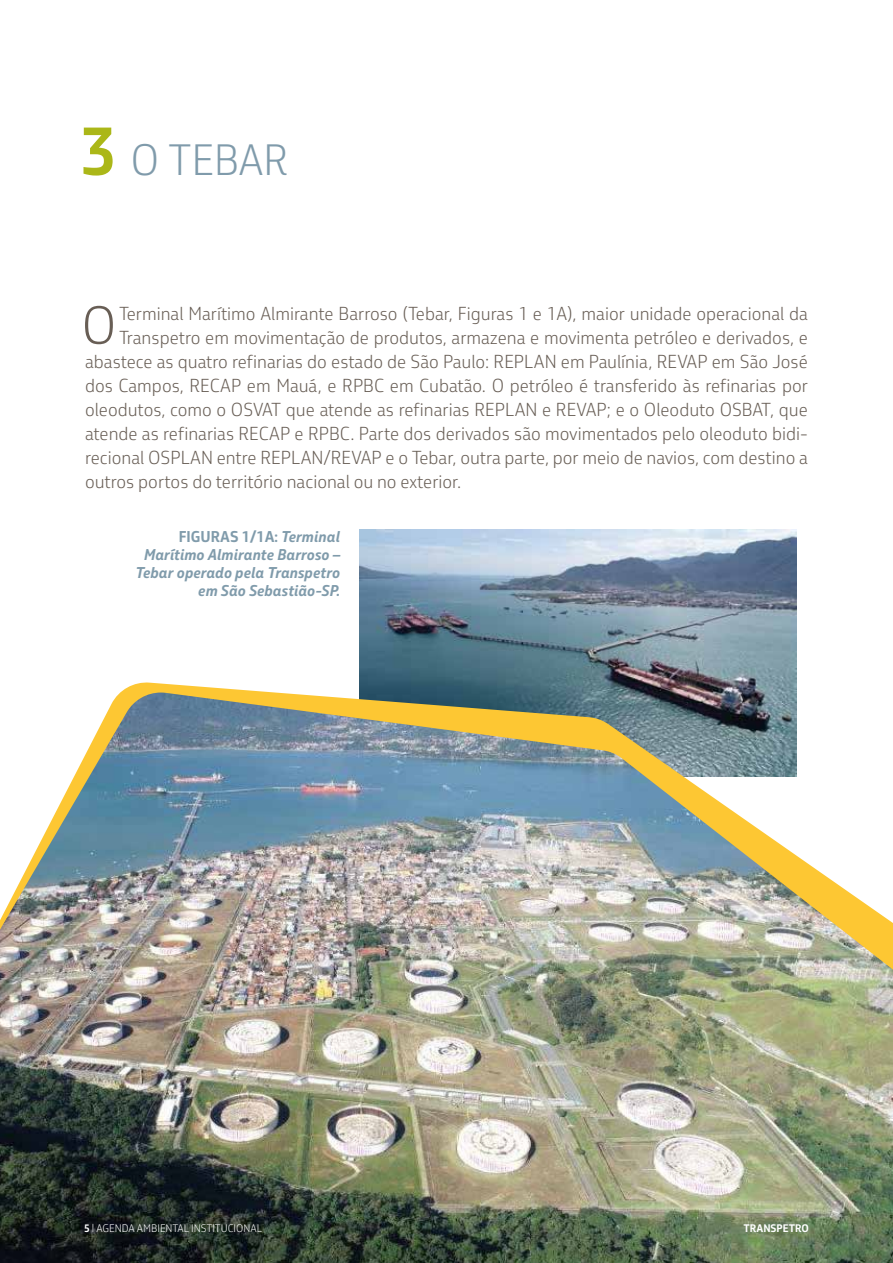
<style>
.page{position:relative;width:893px;height:1263px;background:#fff}
.page>*{position:absolute;margin:0;border:0;box-sizing:border-box;transform-origin:0 0}
.t1{font:300 50.85px "Petrobras Sans";color:#685e55}
.t2{font:300 42px "Petrobras Sans";color:#809bab}
.t3{font:300 18px "Petrobras Sans";color:#685e55}
.t4{font:italic 700 15px/18px "Petrobras Sans";color:#809bab;text-align:right}
.t5{font:300 10.5px "Petrobras Sans";color:#fff}
.t6{font:700 10.5px "Petrobras Sans";color:#fff}
.s1{font-weight:700;font-size:66px;color:#abb718}
.s2{font-style:normal}
.s3{font-weight:700}
</style>
<div class="page">
<img style="left:359px;top:530px;width:438px;height:151px">
<img style="left:0;top:692px;width:893px;height:571px">
<h2 class="t2" style="left:81px;top:136px;width:209px"><span class="s1">3</span> O TEBAR</h2>
<h1 class="t1" style="left:81px;top:296px;width:37px">O</h1>
<p class="t3" style="left:119px;top:303px;width:690px">Terminal Marítimo Almirante Barroso (Tebar, Figuras 1 e 1A), maior unidade operacional da</p>
<p class="t3" style="left:119px;top:327px;width:690px">Transpetro em movimentação de produtos, armazena e movimenta petróleo e derivados, e</p>
<p class="t3" style="left:85px;top:351px;width:724px">abastece as quatro refinarias do estado de São Paulo: REPLAN em Paulínia, REVAP em São José</p>
<p class="t3" style="left:85px;top:375px;width:724px">dos Campos, RECAP em Mauá, e RPBC em Cubatão. O petróleo é transferido às refinarias por</p>
<p class="t3" style="left:85px;top:399px;width:724px">oleodutos, como o OSVAT que atende as refinarias REPLAN e REVAP; e o Oleoduto OSBAT, que</p>
<p class="t3" style="left:85px;top:423px;width:724px">atende as refinarias RECAP e RPBC. Parte dos derivados são movimentados pelo oleoduto bidi-</p>
<p class="t3" style="left:85px;top:447px;width:724px">recional OSPLAN entre REPLAN/REVAP e o Tebar, outra parte, por meio de navios, com destino a</p>
<p class="t3" style="left:85px;top:471px;width:378px">outros portos do território nacional ou no exterior.</p>
<p class="t4" style="left:135px;top:527px;width:206px"><span class="s2">FIGURAS 1/1A:</span> Terminal<br>Marítimo Almirante Barroso –<br>Tebar operado pela Transpetro em São Sebastião-SP.</p>
<p class="t5" style="left:84px;top:1222px;width:180px"><span class="s3">5</span> | AGENDA AMBIENTAL INSTITUCIONAL</p>
<p class="t6" style="left:743px;top:1221px;width:67px">TRANSPETRO</p>
</div>
